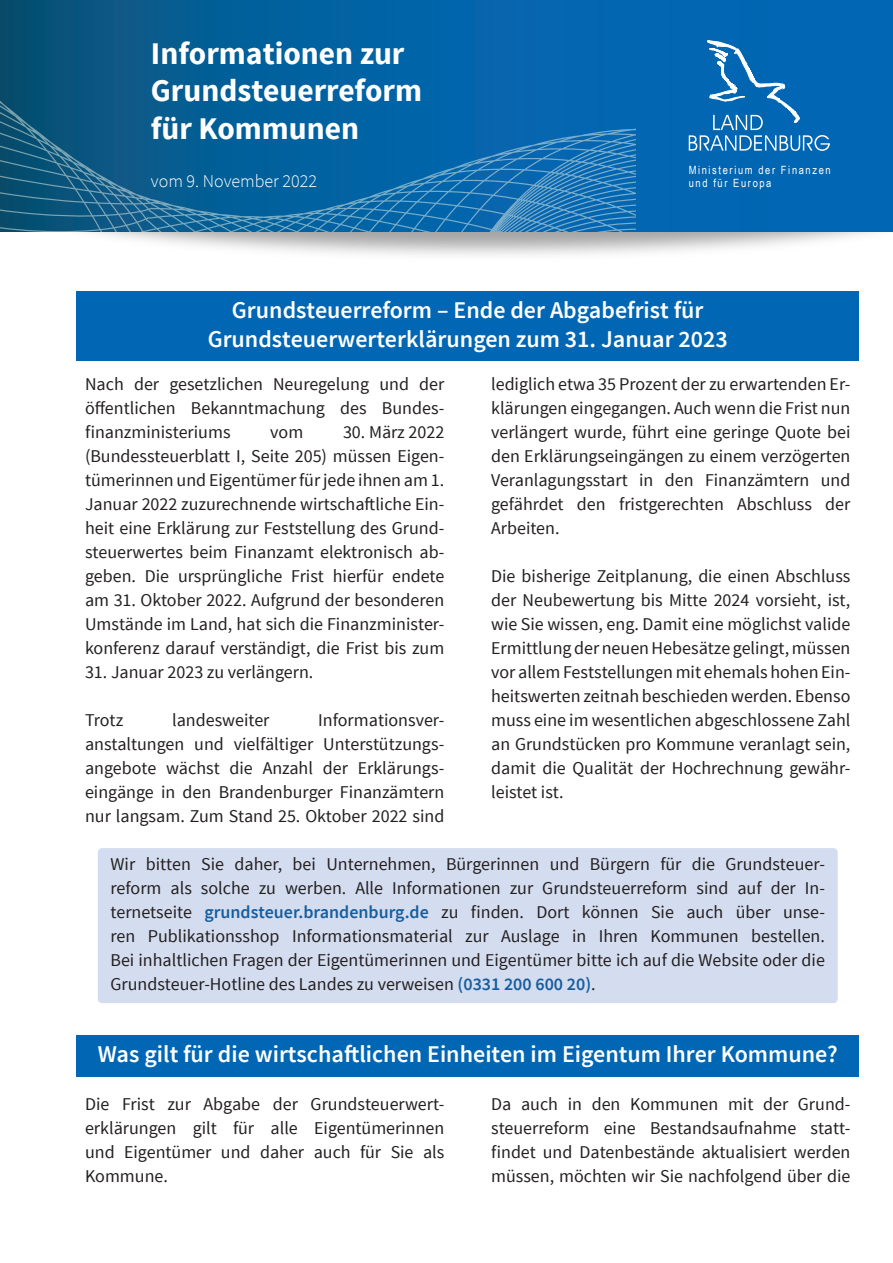
<style>
.page{position:relative;width:893px;height:1263px;background:#fff}
.page>*{position:absolute;margin:0;border:0;box-sizing:border-box;transform-origin:0 0}
.t1{font:700 31.5px/37.8px "Source Sans Pro";color:#fff}
.t2{font:600 24px/28.5px "Source Sans Pro";color:#fff;text-align:center}
.t3{font:18px/24px "Source Sans Pro";color:#231f20;text-align:justify}
.t4{font:300 18px "Source Sans Pro";color:#fff}
.t5{font:11.4px "Arial Narrow";letter-spacing:.14em;color:#fff}
.s1{font-weight:600;color:#175d9e}
</style>
<div class="page">
<div style="left:77px;top:291px;width:782px;height:70px;background:#0166b3"></div>
<div style="left:98px;top:848px;width:740px;height:155px;background:#d4ddef;border-radius:4px"></div>
<div style="left:77px;top:1035px;width:782px;height:42px;background:#0166b3"></div>
<svg style="left:0;top:0;width:893px;height:232px;background:#0362a5"></svg>
<svg style="left:0;top:87px;width:635px;height:144px;background:#0f669e"></svg>
<svg style="left:689px;top:40px;width:141px;height:111px;background:#2078bb"></svg>
<h1 class="t1" style="left:151px;top:35px;width:273px">Informationen zur<br>Grundsteuerreform für Kommunen</h1>
<p class="t5" style="left:689px;top:161px;width:143px">Ministerium der Finanzen</p>
<p class="t4" style="left:151px;top:170px;width:168px">vom 9. November 2022</p>
<p class="t5" style="left:689px;top:174px;width:84px">und für Europa</p>
<h2 class="t2" style="left:208px;top:296px;width:522px">Grundsteuerreform – Ende der Abgabefrist für<br>Grundsteuerwerterklärungen zum 31. Januar 2023</h2>
<p class="t3" style="left:85px;top:372px;width:361px">Nach der gesetzlichen Neuregelung und der öffentlichen Bekanntmachung des Bundes&shy;finanzministeriums</p>
<p class="t3" style="left:491px;top:372px;width:361px">lediglich etwa 35 Prozent der zu erwartenden Er&shy;klärungen eingegangen. Auch wenn die Frist nun verlängert wurde, führt eine geringe Quote bei den Erklärungseingängen zu einem verzögerten Veranlagungsstart in den Finanzämtern und gefährdet den fristgerechten Abschluss der Arbeiten.</p>
<p class="t3" style="left:491px;top:564px;width:361px">Die bisherige Zeitplanung, die einen Abschluss der Neubewertung bis Mitte 2024 vorsieht, ist, wie Sie wissen, eng. Damit eine möglichst valide Ermittlung der neuen Hebesätze gelingt, müssen vor allem Feststellungen mit ehemals hohen Ein&shy;heitswerten zeitnah beschieden werden. Ebenso muss eine im wesentlichen abgeschlossene Zahl an Grundstücken pro Kommune veranlagt sein, damit die Qualität der Hochrechnung gewähr&shy;leistet ist.</p>
<p class="t3" style="left:85px;top:420px;width:361px;text-indent:258px">30. März 2022 (Bundessteuerblatt I, Seite 205) müssen Eigen&shy;tümerinnen und Eigentümer für jede ihnen am 1.<br>Januar 2022 zuzurechnende wirtschaftliche Ein&shy;heit eine Erklärung zur Feststellung des Grund&shy;steuerwertes beim Finanzamt elektronisch ab&shy;geben. Die ursprüngliche Frist hierfür endete am 31. Oktober 2022. Aufgrund der besonderen Umstände im Land, hat sich die Finanzminister&shy;konferenz darauf verständigt, die Frist bis zum</p>
<p class="t3" style="left:85px;top:660px;width:230px">31. Januar 2023 zu verlängern.</p>
<p class="t3" style="left:85px;top:708px;width:40px">Trotz</p>
<p class="t3" style="left:172px;top:708px;width:99px">landesweiter</p>
<p class="t3" style="left:270px;top:420px;width:35px">vom</p>
<p class="t3" style="left:85px;top:708px;width:361px;text-indent:233px">Informationsver&shy;anstaltungen und vielfältiger Unterstützungs&shy;angebote wächst die Anzahl der Erklärungs&shy;eingänge in den Brandenburger Finanzämtern nur langsam. Zum Stand 25. Oktober 2022 sind</p>
<p class="t3" style="left:111px;top:852px;width:716px">Wir bitten Sie daher, bei Unternehmen, Bürgerinnen und Bürgern für die Grundsteuer&shy;reform als solche zu werben. Alle Informationen zur Grundsteuerreform sind auf der In&shy;ternetseite <span class="s1">grundsteuer.brandenburg.de</span> zu finden. Dort können Sie auch über unse&shy;ren Publikationsshop Informationsmaterial zur Auslage in Ihren Kommunen bestellen.<br>Bei inhaltlichen Fragen der Eigentümerinnen und Eigentümer bitte ich auf die Website oder die Grundsteuer-Hotline des Landes zu verweisen <span class="s1">(0331 200 600 20)</span>.</p>
<h2 class="t2" style="left:98px;top:1040px;width:741px">Was gilt für die wirtschaftlichen Einheiten im Eigentum Ihrer Kommune?</h2>
<p class="t3" style="left:85px;top:1092px;width:361px">Die Frist zur Abgabe der Grundsteuerwert&shy;erklärungen gilt für alle Eigentümerinnen und Eigentümer und daher auch für Sie als Kommune.</p>
<p class="t3" style="left:491px;top:1092px;width:361px">Da auch in den Kommunen mit der Grund&shy;steuerreform eine Bestandsaufnahme statt&shy;findet und Datenbestände aktualisiert werden müssen, möchten wir Sie nachfolgend über die</p>
</div>
